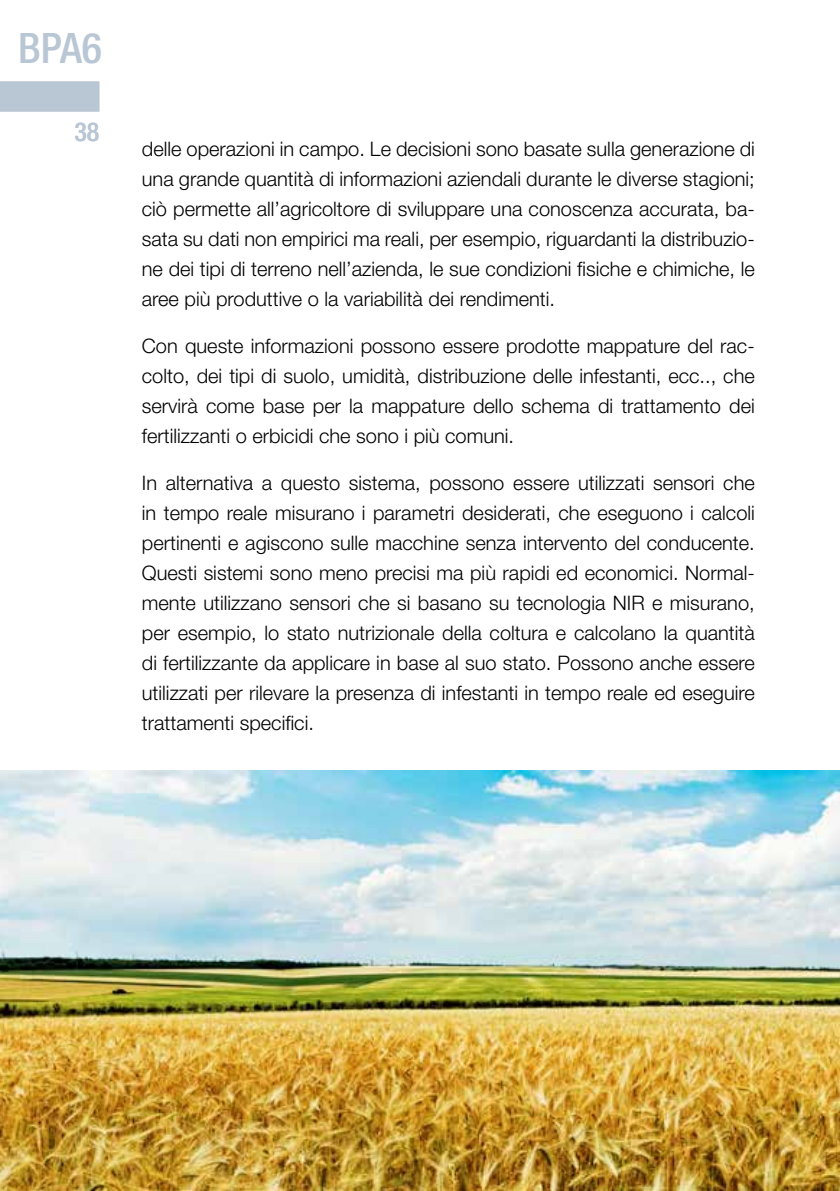
<style>
.page{position:relative;width:840px;height:1191px;background:#fff}
.page>*{position:absolute;margin:0;border:0;box-sizing:border-box;transform-origin:0 0}
.t1{font:500 condensed 42px "Helvetica Neue LT Std";color:#b9c6d4}
.t2{font:500 condensed 26px "Helvetica Neue LT Std";color:#b9c6d4}
.t3{font:300 20px/30px "Helvetica Neue LT Std";color:#000;text-align:justify}
</style>
<div class="page">
<div style="left:0;top:81px;width:99px;height:30px;background:#b9c6d4"></div>
<img style="left:0;top:770px;width:839px;height:421px">
<h1 class="t1" style="left:18px;top:23px;width:85px">BPA6</h1>
<h2 class="t2" style="left:74px;top:116px;width:26px">38</h2>
<p class="t3" style="left:142px;top:133px;width:614px">delle operazioni in campo. Le decisioni sono basate sulla generazione di una grande quantità di informazioni aziendali durante le diverse stagioni; ciò permette all’agricoltore di sviluppare una conoscenza accurata, ba&shy;sata su dati non empirici ma reali, per esempio, riguardanti la distribuzio&shy;ne dei tipi di terreno nell’azienda, le sue condizioni fisiche e chimiche, le aree più produttive o la variabilità dei rendimenti.</p>
<p class="t3" style="left:142px;top:330px;width:614px">Con queste informazioni possono essere prodotte mappature del rac&shy;colto, dei tipi di suolo, umidità, distribuzione delle infestanti, ecc.., che servirà come base per la mappature dello schema di trattamento dei fertilizzanti o erbicidi che sono i più comuni.</p>
<p class="t3" style="left:142px;top:467px;width:614px">In alternativa a questo sistema, possono essere utilizzati sensori che in tempo reale misurano i parametri desiderati, che eseguono i calcoli pertinenti e agiscono sulle macchine senza intervento del conducente.<br>Questi sistemi sono meno precisi ma più rapidi ed economici. Normal&shy;mente utilizzano sensori che si basano su tecnologia NIR e misurano, per esempio, lo stato nutrizionale della coltura e calcolano la quantità di fertilizzante da applicare in base al suo stato. Possono anche essere utilizzati per rilevare la presenza di infestanti in tempo reale ed eseguire trattamenti specifici.</p>
</div>
